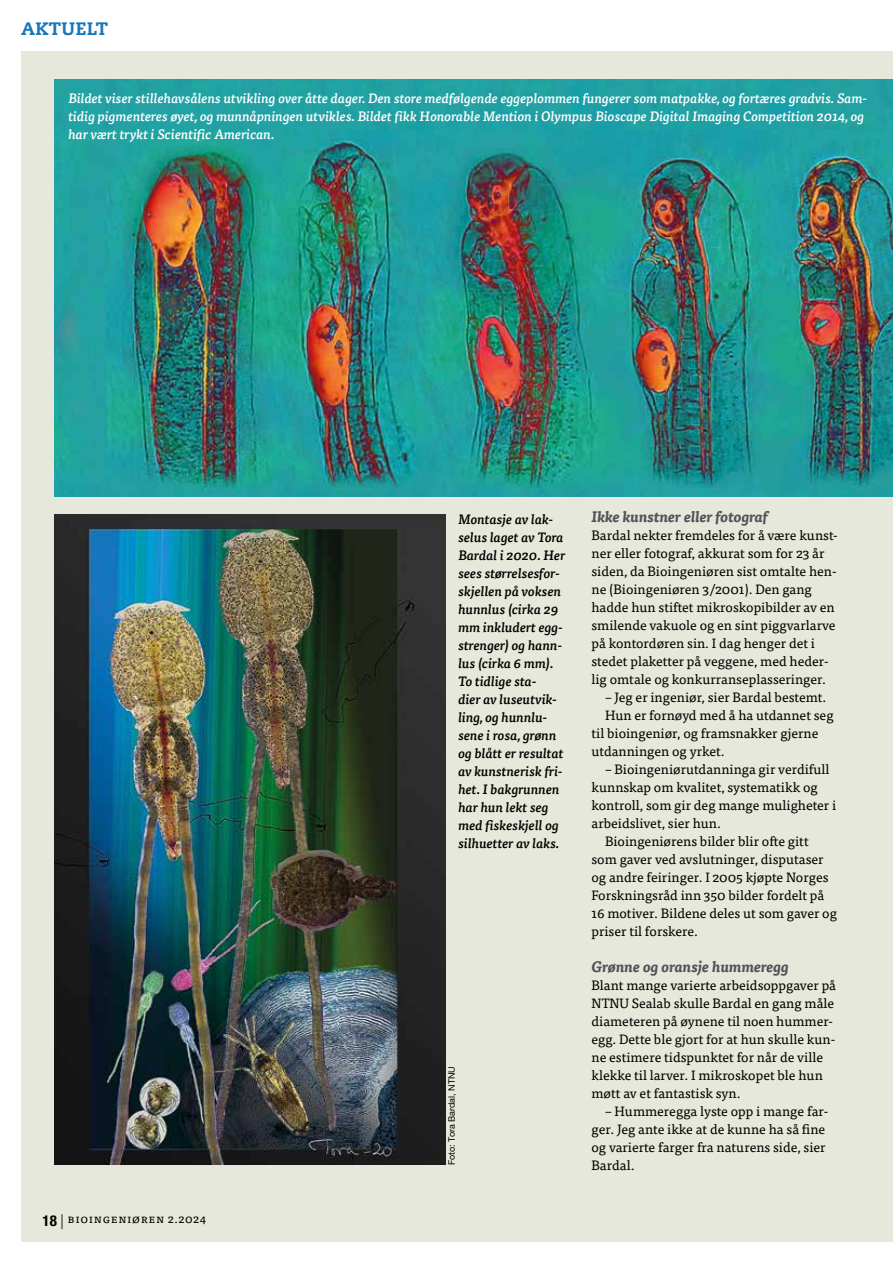
<style>
.page{position:relative;width:893px;height:1263px;background:#fff}
.page>*{position:absolute;margin:0;border:0;box-sizing:border-box;transform-origin:0 0}
.t1{font:800 18px "Caecilia LT Std";letter-spacing:.02em;color:#1776bc}
.t2{font:italic 700 15px "Tisa Pro";color:#545158}
.t3{font:13.5px/18px "Tisa Pro";color:#000}
.t4{font:italic 500 13.5px/18px "Tisa Pro";color:#000}
.t5{font:italic 500 13.5px/18px "Tisa Pro";color:#fff}
.t6{font:12px "Tisa Pro";letter-spacing:.05em;color:#000}
.t7{font:9px "Helvetica Neue LT Pro";color:#000}
.s1{font-family:"Helvetica Neue LT Pro";font-weight:700;font-stretch:condensed;font-size:15px}
.s2{font-family:"Helvetica Neue LT Pro";font-weight:300;font-size:15px}
</style>
<div class="page">
<div style="left:21px;top:51px;width:872px;height:1191px;background:#e5e8da"></div>
<img style="left:54px;top:80px;width:839px;height:417px">
<img style="left:54px;top:514px;width:391px;height:651px">
<h1 class="t1" style="left:21px;top:18px;width:88px">AKTUELT</h1>
<p class="t5" style="left:68px;top:89px;width:800px">Bildet viser stillehavsålens utvikling over åtte dager. Den store medfølgende eggeplommen fungerer som matpakke, og fortæres gradvis. Sam&shy;tidig pigmenteres øyet, og munnåpningen utvikles. Bildet fikk Honorable Mention i Olympus Bioscape Digital Imaging Competition 2014, og har vært trykt i Scientific American.</p>
<p class="t6" style="left:43px;top:1209px;width:165px"><span class="s1">18</span> <span class="s2">|</span> Bioingeniøren 2.2024</p>
<p class="t4" style="left:458px;top:510px;width:109px">Montasje av lak&shy;selus laget av Tora<br>Bardal i 2020. Her sees størrelsesfor&shy;skjellen på voksen hunnlus (cirka 29 mm inkludert egg&shy;strenger) og hann&shy;lus (cirka 6 mm).<br>To tidlige sta-<br>dier av luseutvik&shy;ling, og hunnlu&shy;sene i rosa, grønn og blått er resultat av kunstnerisk fri&shy;het. I bakgrunnen har hun lekt seg med fiskeskjell og silhuetter av laks.</p>
<p class="t7" style="left:446px;top:1165px;width:100px;rotate:-90deg">Foto: Tora Bardal, NTNU</p>
<p class="t2" style="left:591px;top:505px;width:180px">Ikke kunstner eller fotograf</p>
<p class="t3" style="left:591px;top:525px;width:248px">Bardal nekter fremdeles for å være kunst&shy;ner eller fotograf, akkurat som for 23 år siden, da Bioingeniøren sist omtalte hen&shy;ne (Bioingeniøren 3/2001). Den gang hadde hun stiftet mikroskopibilder av en smilende vakuole og en sint piggvarlarve på kontordøren sin. I dag henger det i stedet plaketter på veggene, med heder&shy;lig omtale og konkurranseplasseringer.</p>
<p class="t3" style="left:605px;top:687px;width:223px">– Jeg er ingeniør, sier Bardal bestemt.</p>
<p class="t3" style="left:605px;top:705px;width:230px">Hun er fornøyd med å ha utdannet seg</p>
<p class="t3" style="left:591px;top:723px;width:228px">til bioingeniør, og framsnakker gjerne</p>
<p class="t3" style="left:591px;top:741px;width:135px">utdanningen og yrket.</p>
<p class="t3" style="left:605px;top:759px;width:226px">– Bioingeniørutdanninga gir verdifull</p>
<p class="t3" style="left:591px;top:777px;width:228px">kunnskap om kvalitet, systematikk og</p>
<p class="t3" style="left:591px;top:795px;width:246px">kontroll, som gir deg mange muligheter i</p>
<p class="t3" style="left:591px;top:813px;width:131px">arbeidslivet, sier hun.</p>
<p class="t3" style="left:605px;top:831px;width:205px">Bioingeniørens bilder blir ofte gitt</p>
<p class="t3" style="left:591px;top:849px;width:234px">som gaver ved avslutninger, disputaser</p>
<p class="t3" style="left:591px;top:867px;width:239px">og andre feiringer. I 2005 kjøpte Norges</p>
<p class="t3" style="left:591px;top:885px;width:234px">Forskningsråd inn 350 bilder fordelt på</p>
<p class="t3" style="left:591px;top:903px;width:247px">16 motiver. Bildene deles ut som gaver og</p>
<p class="t3" style="left:591px;top:921px;width:108px">priser til forskere.</p>
<p class="t2" style="left:591px;top:955px;width:199px">Grønne og oransje hummeregg</p>
<p class="t3" style="left:591px;top:975px;width:246px">Blant mange varierte arbeidsoppgaver på NTNU Sealab skulle Bardal en gang måle diameteren på øynene til noen hummer&shy;egg. Dette ble gjort for at hun skulle kun&shy;ne estimere tidspunktet for når de ville klekke til larver. I mikroskopet ble hun møtt av et fantastisk syn.</p>
<p class="t3" style="left:591px;top:1101px;width:238px;text-indent:14px">– Hummeregga lyste opp i mange far&shy;ger. Jeg ante ikke at de kunne ha så fine og varierte farger fra naturens side, sier<br>Bardal.</p>
</div>
